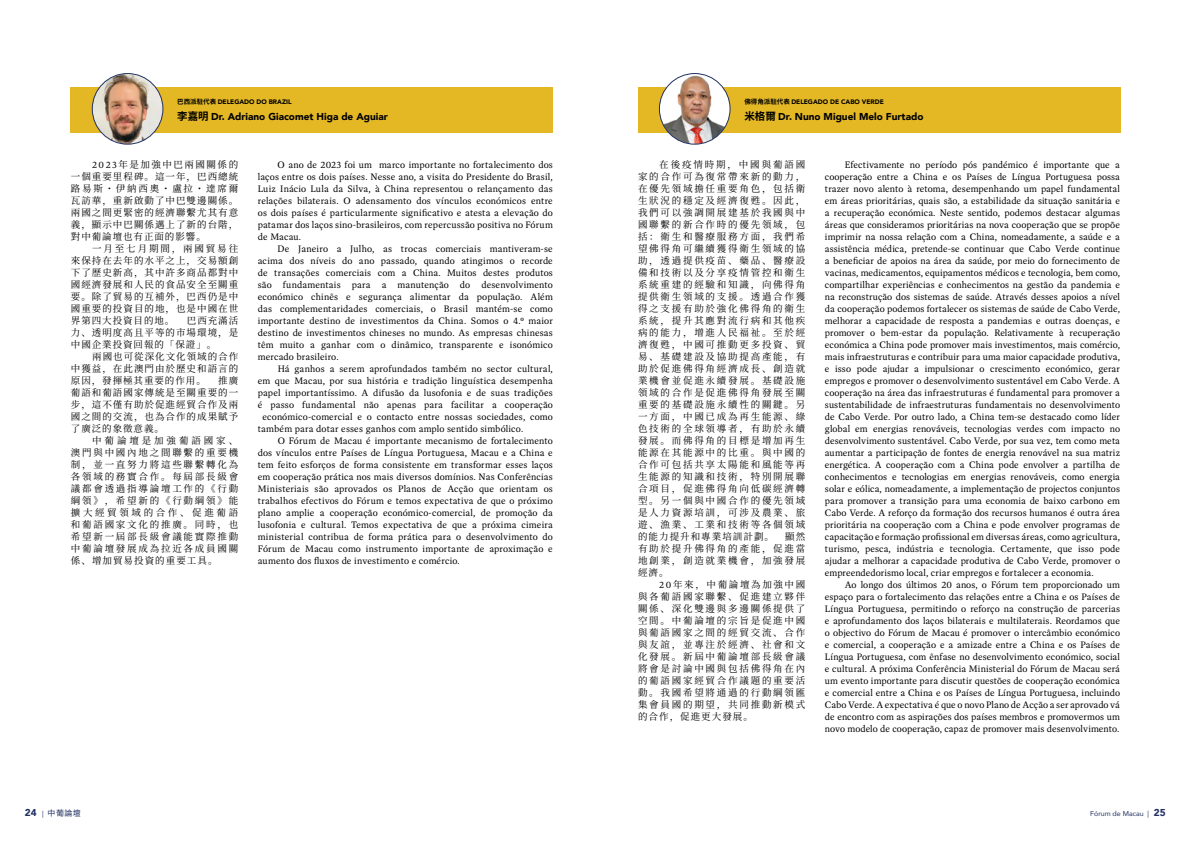
<style>
.page{position:relative;width:1191px;height:842px;background:#fff}
.page>*{position:absolute;margin:0;border:0;box-sizing:border-box;transform-origin:0 0}
.t1{font:900 10px "Avenir";color:#000}
.t2{font:9.5px/12px "Dashiell Text";letter-spacing:.005em;color:#000;text-align:justify}
.t3{font:9.5px/12px "Noto Serif CJ Ktc";letter-spacing:.105em;color:#000;text-align:justify}
.t4{font:8px "Noto Sans CJ Ktc";color:#223162}
.t5{font:7px "Avenir";color:#223162}
.t6{font:900 6.5px "Avenir";color:#000}
.s1{font-family:"Noto Sans CJ Ktc";font-weight:700}
.s2{font-family:"Noto Sans CJ Ktc";font-weight:700;font-size:10.5px}
.s3{font-family:"Dashiell Text"}
.s4{font-family:"Avenir";font-weight:900;font-size:10px}
.s5{font-family:"Avenir";font-size:7px}
.s6{font-weight:900;font-size:10px}
</style>
<div class="page">
<div style="left:638px;top:87px;width:482px;height:45px;background:#e4b825"></div>
<img style="left:659px;top:74px;width:71px;height:70px;border-radius:35px">
<div style="left:659px;top:73px;width:71px;height:71px;border:1px solid #223162;border-radius:50%"></div>
<div style="left:71px;top:87px;width:482px;height:45px;background:#e4b825"></div>
<img style="left:92px;top:74px;width:71px;height:70px;border-radius:35px">
<div style="left:92px;top:73px;width:71px;height:71px;border:1px solid #223162;border-radius:50%"></div>
<p class="t6" style="left:177px;top:96px;width:116px"><span class="s1">巴西派駐代表</span> DELEGADO DO BRAZIL</p>
<p class="t1" style="left:177px;top:108px;width:212px"><span class="s2">李嘉明</span> Dr. Adriano Giacomet Higa de Aguiar</p>
<p class="t2" style="left:258px;top:159px;width:297px;text-indent:20px">O ano de 2023 foi um marco importante no fortalecimento dos laços entre os dois países. Nesse ano, a visita do Presidente do Brasil, Luiz Inácio Lula da Silva, à China representou o relançamento das relações bilaterais. O adensamento dos vínculos económicos entre os dois países é particularmente significativo e atesta a elevação do patamar dos laços sino-brasileiros, com repercussão positiva no Fórum de Macau.</p>
<p class="t2" style="left:258px;top:243px;width:297px;text-indent:20px">De Janeiro a Julho, as trocas comerciais mantiveram-se acima dos níveis do ano passado, quando atingimos o recorde de transações comerciais com a China. Muitos destes produtos são fundamentais para a manutenção do desenvolvimento económico chinês e segurança alimentar da população. Além das complementaridades comerciais, o Brasil mantém-se como importante destino de investimentos da China. Somos o 4.º maior destino de investimentos chineses no mundo. As empresas chinesas têm muito a ganhar com o dinâmico, transparente e isonómico mercado brasileiro.</p>
<p class="t2" style="left:278px;top:363px;width:277px">Há ganhos a serem aprofundados também no sector cultural,</p>
<p class="t2" style="left:258px;top:375px;width:297px">em que Macau, por sua história e tradição linguística desempenha</p>
<p class="t2" style="left:258px;top:387px;width:297px">papel importantíssimo. A difusão da lusofonia e de suas tradições</p>
<p class="t2" style="left:258px;top:399px;width:297px">é passo fundamental não apenas para facilitar a cooperação</p>
<p class="t2" style="left:262px;top:411px;width:292px">económico-comercial e o contacto entre nossas sociedades, como</p>
<p class="t2" style="left:258px;top:423px;width:267px">também para dotar esses ganhos com amplo sentido simbólico.</p>
<p class="t2" style="left:278px;top:435px;width:277px">O Fórum de Macau é importante mecanismo de fortalecimento</p>
<p class="t2" style="left:258px;top:447px;width:297px">dos vínculos entre Países de Língua Portuguesa, Macau e a China e</p>
<p class="t2" style="left:258px;top:459px;width:297px">tem feito esforços de forma consistente em transformar esses laços</p>
<p class="t2" style="left:258px;top:471px;width:297px">em cooperação prática nos mais diversos domínios. Nas Conferências</p>
<p class="t2" style="left:258px;top:483px;width:297px">Ministeriais são aprovados os Planos de Acção que orientam os</p>
<p class="t2" style="left:258px;top:495px;width:297px">trabalhos efectivos do Fórum e temos expectativa de que o próximo</p>
<p class="t2" style="left:258px;top:507px;width:297px">plano amplie a cooperação económico-comercial, de promoção da</p>
<p class="t2" style="left:258px;top:519px;width:297px">lusofonia e cultural. Temos expectativa de que a próxima cimeira</p>
<p class="t2" style="left:258px;top:531px;width:297px">ministerial contribua de forma prática para o desenvolvimento do</p>
<p class="t2" style="left:258px;top:543px;width:297px">Fórum de Macau como instrumento importante de aproximação e</p>
<p class="t2" style="left:258px;top:555px;width:203px">aumento dos fluxos de investimento e comércio.</p>
<p class="t3" style="left:71px;top:159px;width:169px;text-indent:21px"><span class="s3">2023</span>年是加強中巴兩國關係的一個重要里程碑。這一年，巴西總統路易斯・伊納西奧・盧拉・達席爾瓦訪華，重新啟動了中巴雙邊關係。兩國之間更緊密的經濟聯繫尤其有意義，顯示中巴關係邁上了新的台階，對中葡論壇也有正面的影響。</p>
<p class="t3" style="left:71px;top:243px;width:169px;text-indent:21px">一月至七月期間，兩國貿易往來保持在去年的水平之上，交易額創下了歷史新高，其中許多商品都對中國經濟發展和人民的食品安全至關重要。除了貿易的互補外，巴西仍是中國重要的投資目的地，也是中國在世界第四大投資目的地。</p>
<p class="t3" style="left:71px;top:315px;width:169px;text-indent:116px">巴西充滿活力、透明度高且平等的市場環境，是中國企業投資回報的「保證」。</p>
<p class="t3" style="left:71px;top:351px;width:169px;text-indent:21px">兩國也可從深化文化領域的合作中獲益，在此澳門由於歷史和語言的原因，發揮極其重要的作用。</p>
<p class="t3" style="left:71px;top:375px;width:169px;text-indent:147px">推廣葡語和葡語國家傳統是至關重要的一步，這不僅有助於促進經貿合作及兩國之間的交流，也為合作的成果賦予了廣泛的象徵意義。</p>
<p class="t3" style="left:71px;top:435px;width:169px;text-indent:21px">中葡論壇是加強葡語國家、澳門與中國內地之間聯繫的重要機制，並一直努力將這些聯繫轉化為各領域的務實合作。每屆部長級會議都會透過指導論壇工作的《行動綱領》，希望新的《行動綱領》能擴大經貿領域的合作、促進葡語和葡語國家文化的推廣。同時，也希望新一屆部長級會議能實際推動中葡論壇發展成為拉近各成員國關係、增加貿易投資的重要工具。</p>
<p class="t6" style="left:744px;top:96px;width:141px"><span class="s1">佛得角派駐代表</span> DELEGADO DE CABO VERDE</p>
<p class="t1" style="left:744px;top:108px;width:181px"><span class="s2">米格爾</span> Dr. Nuno Miguel Melo Furtado</p>
<p class="t3" style="left:638px;top:159px;width:169px;text-indent:21px">在後疫情時期，中國與葡語國家的合作可為復常帶來新的動力，在優先領域擔任重要角色，包括衛生狀況的穩定及經濟復甦。因此，我們可以強調開展建基於我國與中國聯繫的新合作時的優先領域，包括：衛生和醫療服務方面，我們希望佛得角可繼續獲得衛生領域的協助，透過提供疫苗、藥品、醫療設備和技術以及分享疫情管控和衛生系統重建的經驗和知識，向佛得角提供衛生領域的支援。透過合作獲得之支援有助於強化佛得角的衛生系統，提升其應對流行病和其他疾病的能力，增進人民福祉。至於經濟復甦，中國可推動更多投資、貿易、基礎建設及協助提高產能，有助於促進佛得角經濟成長、創造就業機會並促進永續發展。基礎設施領域的合作是促進佛得角發展至關重要的基礎設施永續性的關鍵。另一方面，中國已成為再生能源、綠色技術的全球領導者，有助於永續發展。而佛得角的目標是增加再生能源在其能源中的比重。與中國的合作可包括共享太陽能和風能等再生能源的知識和技術，特別開展聯合項目，促進佛得角向低碳經濟轉型。另一個與中國合作的優先領域是人力資源培訓，可涉及農業、旅遊、漁業、工業和技術等各個領域的能力提升和專業培訓計劃。 顯然有助於提升佛得角的產能，促進當地創業，創造就業機會，加強發展經濟。</p>
<p class="t3" style="left:638px;top:579px;width:169px;text-indent:21px"><span class="s3">20</span>年來，中葡論壇為加強中國與各葡語國家聯繫、促進建立夥伴關係、深化雙邊與多邊關係提供了空間。中葡論壇的宗旨是促進中國與葡語國家之間的經貿交流、合作與友誼，並專注於經濟、社會和文化發展。新屆中葡論壇部長級會議將會是討論中國與包括佛得角在內的葡語國家經貿合作議題的重要活動。我國希望將通過的行動綱領匯集會員國的期望，共同推動新模式的合作，促進更大發展。</p>
<p class="t2" style="left:825px;top:159px;width:297px;text-indent:20px">Efectivamente no período pós pandémico é importante que a cooperação entre a China e os Países de Língua Portuguesa possa trazer novo alento à retoma, desempenhando um papel fundamental em áreas prioritárias, quais são, a estabilidade da situação sanitária e a recuperação económica. Neste sentido, podemos destacar algumas áreas que consideramos prioritárias na nova cooperação que se propõe imprimir na nossa relação com a China, nomeadamente, a saúde e a assistência médica, pretende-se continuar que Cabo Verde continue a beneficiar de apoios na área da saúde, por meio do fornecimento de vacinas, medicamentos, equipamentos médicos e tecnologia, bem como, compartilhar experiências e conhecimentos na gestão da pandemia e na reconstrução dos sistemas de saúde. Através desses apoios a nível da cooperação podemos fortalecer os sistemas de saúde de Cabo Verde, melhorar a capacidade de resposta a pandemias e outras doenças, e promover o bem-estar da população. Relativamente à recuperação económica a China pode promover mais investimentos, mais comércio, mais infraestruturas e contribuir para uma maior capacidade produtiva, e isso pode ajudar a impulsionar o crescimento económico, gerar empregos e promover o desenvolvimento sustentável em Cabo Verde. A cooperação na área das infraestruturas é fundamental para promover a sustentabilidade de infraestruturas fundamentais no desenvolvimento de Cabo Verde. Por outro lado, a China tem-se destacado como líder global em energias renováveis, tecnologias verdes com impacto no desenvolvimento sustentável. Cabo Verde, por sua vez, tem como meta aumentar a participação de fontes de energia renovável na sua matriz energética. A cooperação com a China pode envolver a partilha de conhecimentos e tecnologias em energias renováveis, como energia solar e eólica, nomeadamente, a implementação de projectos conjuntos para promover a transição para uma economia de baixo carbono em Cabo Verde. A reforço da formação dos recursos humanos é outra área prioritária na cooperação com a China e pode envolver programas de capacitação e formação profissional em diversas áreas, como agricultura, turismo, pesca, indústria e tecnologia. Certamente, que isso pode ajudar a melhorar a capacidade produtiva de Cabo Verde, promover o empreendedorismo local, criar empregos e fortalecer a economia.</p>
<p class="t2" style="left:825px;top:579px;width:297px;text-indent:20px">Ao longo dos últimos 20 anos, o Fórum tem proporcionado um espaço para o fortalecimento das relações entre a China e os Países de Língua Portuguesa, permitindo o reforço na construção de parcerias e aprofundamento dos laços bilaterais e multilaterais. Reordamos que o objectivo do Fórum de Macau é promover o intercâmbio económico e comercial, a cooperação e a amizade entre a China e os Países de Língua Portuguesa, com ênfase no desenvolvimento económico, social e cultural. A próxima Conferência Ministerial do Fórum de Macau será um evento importante para discutir questões de cooperação económica e comercial entre a China e os Países de Língua Portuguesa, incluindo Cabo Verde. A expectativa é que o novo Plano de Acção a ser aprovado vá de encontro com as aspirações dos países membros e promovermos um novo modelo de cooperação, capaz de promover mais desenvolvimento.</p>
<p class="t4" style="left:25px;top:809px;width:58px"><span class="s4">24</span> <span class="s5">|</span> 中葡論壇</p>
<p class="t5" style="left:1090px;top:808px;width:77px">Fórum de Macau | <span class="s6">25</span></p>
</div>
